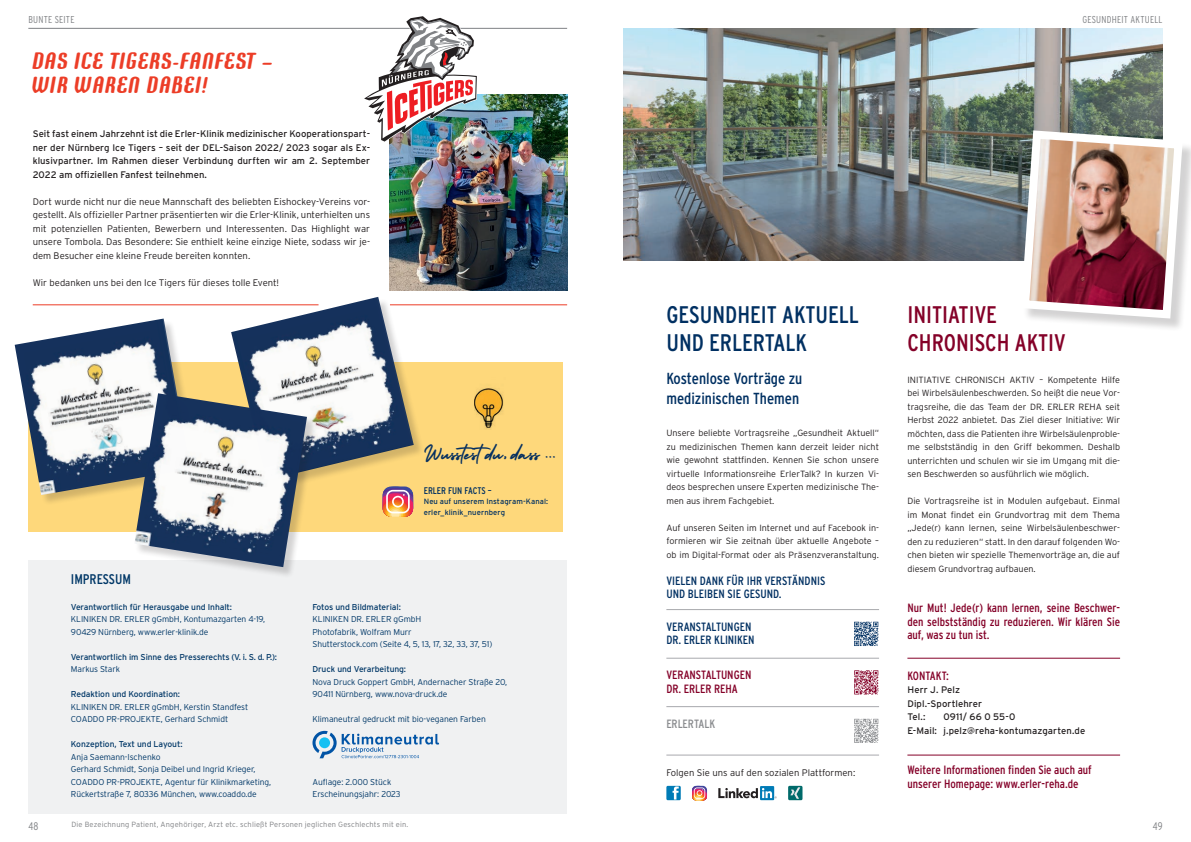
<style>
.page{position:relative;width:1191px;height:842px;background:#fff}
.page>*{position:absolute;margin:0;border:0;box-sizing:border-box;transform-origin:0 0}
.t1{font:condensed 24px/28px "Interstate";color:#003062}
.t2{font:condensed 24px/28px "Interstate";color:#840128}
.t3{font:20px/24px "Speedball Classic";letter-spacing:-.01em;color:#ec3d27}
.t4{font:condensed 16px/20px "Interstate";color:#003062}
.t5{font:14.5px "Holiday Free";letter-spacing:.035em;color:#063060}
.t6{font:condensed 14px "Interstate";color:#003767}
.t7{font:condensed 12px/13.5px "Interstate";color:#840128}
.t8{font:condensed 12px/13.5px "Interstate";color:#003062}
.t9{font:condensed 12px "Interstate";letter-spacing:-.005em;color:#8a8c8f}
.t10{font:300 condensed 11px "Interstate";color:#808285}
.t11{font:300 condensed 10px "Interstate";letter-spacing:.025em;color:#808285}
.t12{font:condensed 9.6px "Interstate";color:#003062}
.t13{font:300 9.5px/13.5px "Interstate";color:#231f20;text-align:justify}
.t14{font:9.5px/13.5px "Interstate";letter-spacing:.005em;color:#231f20}
.t15{font:300 9px/13.5px "Interstate";color:#231f20;text-align:justify}
.t16{font:300 8.5px/12.5px "Interstate";letter-spacing:-.01em;color:#003767}
.t17{font:8.5px "Interstate";letter-spacing:-.01em;color:#003767}
.t18{font:7.6px/10.8px "Interstate";letter-spacing:.01em;color:#003062}
.t19{font:300 7.5px "Interstate";letter-spacing:.02em;color:#808285}
</style>
<div class="page">
<div style="left:28px;top:362px;width:535px;height:169px;background:#fed87b"></div>
<div style="left:28px;top:560px;width:539px;height:254px;background:#f0f1f2"></div>
<hr style="left:28px;top:28px;width:539px;height:1px;background:#808285">
<img style="left:624px;top:28px;width:538px;height:233px">
<div style="left:666px;top:786px;width:15px;height:14px;background:#007bb6"></div>
<svg style="left:672px;top:786px;width:7px;height:13px"></svg>
<svg style="left:760px;top:786px;width:14px;height:14px"></svg>
<svg style="left:718px;top:788px;width:58px;height:10px"></svg>
<div style="left:788px;top:786px;width:14px;height:14px;background:#006a6a"></div>
<svg style="left:790px;top:787px;width:10px;height:12px"></svg>
<svg style="left:692px;top:786px;width:15px;height:14px"></svg>
<svg style="left:854px;top:621px;width:25px;height:20px"></svg>
<svg style="left:854px;top:622px;width:24px;height:24px"></svg>
<svg style="left:854px;top:670px;width:25px;height:25px"></svg>
<svg style="left:854px;top:670px;width:24px;height:24px"></svg>
<hr style="left:666px;top:609px;width:213px;height:1px;background:#a8a9ad">
<hr style="left:666px;top:658px;width:213px;height:1px;background:#a8a9ad">
<hr style="left:907px;top:658px;width:213px;height:1px;background:#840128">
<hr style="left:666px;top:706px;width:213px;height:1px;background:#a8a9ad">
<hr style="left:666px;top:754px;width:213px;height:1px;background:#a8a9ad">
<hr style="left:907px;top:754px;width:213px;height:1px;background:#840128">
<svg style="left:854px;top:718px;width:25px;height:23px"></svg>
<svg style="left:854px;top:719px;width:24px;height:24px"></svg>
<svg style="left:312px;top:731px;width:127px;height:27px"></svg>
<img style="left:390px;top:94px;width:177px;height:197px">
<img style="left:363px;top:16px;width:114px;height:126px">
<svg style="left:383px;top:491px;width:30px;height:26px"></svg>
<img style="left:474px;top:388px;width:30px;height:41px">
<hr style="left:33px;top:304px;width:285px;height:1px;background:#ec3d27">
<hr style="left:390px;top:304px;width:177px;height:1px;background:#ec3d27">
<div style="left:1023px;top:132px;width:168px;height:200px;background:#231f20;opacity:.2"></div>
<img style="left:1016px;top:126px;width:171px;height:197px">
<div style="left:16px;top:320px;width:185px;height:186px;background:#231f20;opacity:.2"></div>
<img style="left:15px;top:319px;width:175px;height:176px">
<div style="left:232px;top:298px;width:192px;height:193px;background:#231f20;opacity:.2"></div>
<img style="left:231px;top:297px;width:183px;height:183px">
<div style="left:135px;top:394px;width:183px;height:184px;background:#231f20;opacity:.2"></div>
<img style="left:134px;top:393px;width:173px;height:174px">
<p class="t11" style="left:28px;top:14px;width:48px">BUNTE SEITE</p>
<h2 class="t3" style="left:32px;top:51px;width:242px">DAS ICE TIGERS-FANFEST –<br>WIR WAREN DABEI!</h2>
<p class="t14" style="left:33px;top:127px;width:339px;text-align:justify">Seit fast einem Jahrzehnt ist die Erler-Klinik medizinischer Kooperationspart&shy;ner der Nürnberg Ice Tigers – seit der DEL-Saison 2022/ 2023 sogar als Ex&shy;klusivpartner. Im Rahmen dieser Verbindung durften wir am 2. September 2022 am offiziellen Fanfest teilnehmen.</p>
<p class="t13" style="left:33px;top:194px;width:339px">Dort wurde nicht nur die neue Mannschaft des beliebten Eishockey-Vereins vor&shy;gestellt. Als offizieller Partner präsentierten wir die Erler-Klinik, unterhielten uns mit potenziellen Patienten, Bewerbern und Interessenten. Das Highlight war unsere Tombola. Das Besondere: Sie enthielt keine einzige Niete, sodass wir je&shy;dem Besucher eine kleine Freude bereiten konnten.</p>
<p class="t13" style="left:33px;top:275px;width:248px">Wir bedanken uns bei den Ice Tigers für dieses tolle Event!</p>
<p class="t11" style="left:1082px;top:14px;width:82px">GESUNDHEIT AKTUELL</p>
<h1 class="t1" style="left:666px;top:300px;width:194px">GESUNDHEIT AKTUELL<br>UND ERLERTALK</h1>
<h3 class="t4" style="left:666px;top:368px;width:137px">Kostenlose Vorträge zu medizinischen Themen</h3>
<h1 class="t2" style="left:907px;top:300px;width:160px">INITIATIVE<br>CHRONISCH AKTIV</h1>
<p class="t15" style="left:907px;top:372px;width:214px">INITIATIVE CHRONISCH AKTIV – Kompetente Hilfe bei Wirbelsäulenbeschwerden. So heißt die neue Vor&shy;tragsreihe, die das Team der DR. ERLER REHA seit Herbst 2022 anbietet. Das Ziel dieser Initiative: Wir möchten, dass die Patienten ihre Wirbelsäulenproble&shy;me selbstständig in den Griff bekommen. Deshalb unterrichten und schulen wir sie im Umgang mit die&shy;sen Beschwerden so ausführlich wie möglich.</p>
<p class="t15" style="left:907px;top:494px;width:214px">Die Vortragsreihe ist in Modulen aufgebaut. Einmal im Monat findet ein Grundvortrag mit dem Thema „Jede(r) kann lernen, seine Wirbelsäulenbeschwer&shy;den zu reduzieren“ statt. In den darauf folgenden Wo&shy;chen bieten wir spezielle Themenvorträge an, die auf diesem Grundvortrag aufbauen.</p>
<h3 class="t7" style="left:907px;top:601px;width:214px;text-align:justify">Nur Mut! Jede(r) kann lernen, seine Beschwer&shy;den selbstständig zu reduzieren. Wir klären Sie auf, was zu tun ist.</h3>
<h3 class="t7" style="left:907px;top:668px;width:43px">KONTAKT:</h3>
<p class="t14" style="left:907px;top:683px;width:76px">Herr J. Pelz<br>Dipl.-Sportlehrer<br>Tel.:</p>
<p class="t15" style="left:666px;top:426px;width:214px">Unsere beliebte Vortragsreihe „Gesundheit Aktuell“ zu medizinischen Themen kann derzeit leider nicht wie gewohnt stattfinden. Kennen Sie schon unsere virtuelle Informationsreihe ErlerTalk? In kurzen Vi&shy;deos besprechen unsere Experten medizinische The&shy;men aus ihrem Fachgebiet.</p>
<p class="t15" style="left:666px;top:521px;width:214px">Auf unseren Seiten im Internet und auf Facebook in&shy;formieren wir Sie zeitnah über aktuelle Angebote – ob im Digital-Format oder als Präsenzveranstaltung.</p>
<h3 class="t8" style="left:666px;top:574px;width:160px">VIELEN DANK FÜR IHR VERSTÄNDNIS<br>UND BLEIBEN SIE GESUND.</h3>
<h3 class="t5" style="left:424px;top:444px;width:133px">Wusstestdu, dass ...</h3>
<p class="t12" style="left:424px;top:485px;width:69px">ERLER FUN FACTS –</p>
<p class="t18" style="left:424px;top:496px;width:126px">Neu auf unserem Instagram-Kanal: erler_klinik_nuernberg</p>
<h3 class="t6" style="left:71px;top:571px;width:62px">IMPRESSUM</h3>
<p class="t17" style="left:71px;top:602px;width:163px">Verantwortlich für Herausgabe und Inhalt:</p>
<p class="t16" style="left:71px;top:613px;width:196px">KLINIKEN DR. ERLER gGmbH, Kontumazgarten 4-19,<br>90429 Nürnberg, www.erler-klinik.de</p>
<p class="t17" style="left:71px;top:652px;width:208px">Verantwortlich im Sinne des Presserechts (V. i. S. d. P.):</p>
<p class="t16" style="left:71px;top:663px;width:51px">Markus Stark</p>
<p class="t17" style="left:71px;top:689px;width:111px">Redaktion und Koordination:</p>
<p class="t16" style="left:71px;top:700px;width:179px">KLINIKEN DR. ERLER gGmbH, Kerstin Standfest<br>COADDO PR-PROJEKTE, Gerhard Schmidt</p>
<p class="t17" style="left:71px;top:739px;width:113px">Konzeption, Text und Layout:</p>
<p class="t16" style="left:71px;top:750px;width:202px">Anja Saemann-Ischenko<br>Gerhard Schmidt, Sonja Deibel und Ingrid Krieger, COADDO PR-PROJEKTE, Agentur für Klinikmarketing, Rückertstraße 7, 80336 München, www.coaddo.de</p>
<p class="t17" style="left:312px;top:602px;width:90px">Fotos und Bildmaterial:</p>
<p class="t16" style="left:312px;top:613px;width:181px">KLINIKEN DR. ERLER gGmbH<br>Photofabrik, Wolfram Murr<br>Shutterstock.com (Seite 4, 5, 13, 17, 32, 33, 37, 51)</p>
<p class="t17" style="left:312px;top:664px;width:95px">Druck und Verarbeitung:</p>
<p class="t16" style="left:312px;top:675px;width:196px">Nova Druck Goppert GmbH, Andernacher Straße 20,<br>90411 Nürnberg, www.nova-druck.de</p>
<p class="t16" style="left:312px;top:713px;width:175px">Klimaneutral gedruckt mit bio-veganen Farben</p>
<h3 class="t8" style="left:666px;top:620px;width:90px">VERANSTALTUNGEN<br>DR. ERLER KLINIKEN</h3>
<h3 class="t7" style="left:666px;top:668px;width:86px">VERANSTALTUNGEN<br>DR. ERLER REHA</h3>
<h3 class="t9" style="left:666px;top:717px;width:50px">ERLERTALK</h3>
<p class="t14" style="left:907px;top:710px;width:179px;text-indent:36px">0911/ 66 0 55-0<br>E-Mail: j.pelz@reha-kontumazgarten.de</p>
<h3 class="t7" style="left:907px;top:763px;width:186px">Weitere Informationen finden Sie auch auf unserer Homepage: www.erler-reha.de</h3>
<p class="t13" style="left:666px;top:765px;width:190px">Folgen Sie uns auf den sozialen Plattformen:</p>
<p class="t16" style="left:312px;top:775px;width:90px">Auflage: 2.000 Stück<br>Erscheinungsjahr: 2023</p>
<p class="t19" style="left:71px;top:820px;width:338px">Die Bezeichnung Patient, Angehöriger, Arzt etc. schließt Personen jeglichen Geschlechts mit ein.</p>
<p class="t10" style="left:28px;top:819px;width:12px">48</p>
<p class="t10" style="left:1153px;top:819px;width:11px">49</p>
</div>
